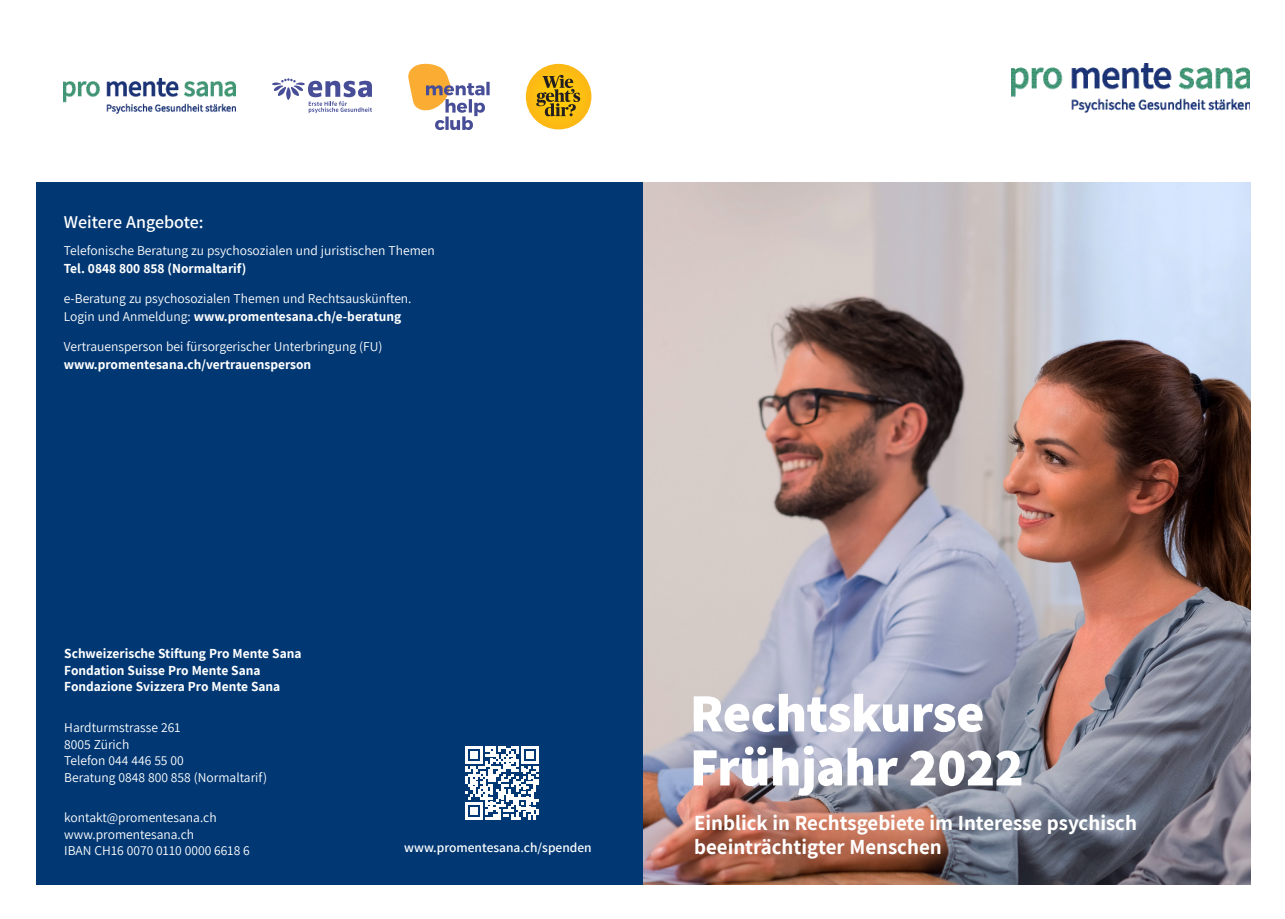
<style>
.page{position:relative;width:1285px;height:919px;background:#fff}
.page>*{position:absolute;margin:0;border:0;box-sizing:border-box;transform-origin:0 0}
.t1{font:800 54px "Assistant";letter-spacing:-.01em;color:#fff}
.t2{font:700 21px/24px "Assistant";color:#fff}
.t3{font:600 18px "Assistant";color:#fff}
.t4{font:13.5px/18px "Assistant";color:#fff}
.t5{font:700 13.5px "Assistant";color:#fff}
.t6{font:600 13.5px "Assistant";color:#fff}
.s1{font-weight:700}
</style>
<div class="page">
<img style="left:643px;top:183px;width:607px;height:701px">
<div style="left:36px;top:183px;width:606px;height:701px;background:#013874"></div>
<svg style="left:465px;top:746px;width:73px;height:73px"></svg>
<img style="left:64px;top:79px;width:172px;height:34px">
<svg style="left:272px;top:78px;width:100px;height:35px"></svg>
<svg style="left:408px;top:64px;width:81px;height:66px"></svg>
<svg style="left:525px;top:64px;width:66px;height:65px;background:#fbbc1a"></svg>
<svg style="left:536px;top:75px;width:44px;height:41px;background:#b28b14"></svg>
<img style="left:1011px;top:64px;width:238px;height:48px">
<p class="t3" style="left:64px;top:210px;width:141px">Weitere Angebote:</p>
<p class="t4" style="left:64px;top:240px;width:372px">Telefonische Beratung zu psychosozialen und juristischen Themen<br><span class="s1">Tel. 0848 800 858 (Normaltarif)</span></p>
<p class="t4" style="left:64px;top:288px;width:349px">e-Beratung zu psychosozialen Themen und Rechtsauskünften.<br>Login und Anmeldung: <span class="s1">www.promentesana.ch/e-beratung</span></p>
<p class="t4" style="left:64px;top:336px;width:320px">Vertrauensperson bei fürsorgerischer Unterbringung (FU) <span class="s1">www.promentesana.ch/vertrauensperson</span></p>
<p class="t5" style="left:64px;top:644px;width:239px">Schweizerische Stiftung Pro Mente Sana</p>
<p class="t5" style="left:64px;top:661px;width:198px">Fondation Suisse Pro Mente Sana</p>
<p class="t5" style="left:64px;top:677px;width:217px">Fondazione Svizzera Pro Mente Sana</p>
<p class="t4" style="left:64px;top:718px;width:118px">Hardturmstrasse 261</p>
<p class="t4" style="left:64px;top:734px;width:67px">8005 Zürich</p>
<p class="t4" style="left:64px;top:751px;width:121px">Telefon 044 446 55 00</p>
<p class="t4" style="left:64px;top:767px;width:204px">Beratung 0848 800 858 (Normaltarif)</p>
<p class="t4" style="left:64px;top:808px;width:154px">kontakt@promentesana.ch</p>
<p class="t4" style="left:64px;top:824px;width:131px">www.promentesana.ch</p>
<p class="t4" style="left:64px;top:841px;width:187px">IBAN CH16 0070 0110 0000 6618 6</p>
<p class="t6" style="left:404px;top:838px;width:189px">www.promentesana.ch/spenden</p>
<p class="t1" style="left:689px;top:676px;width:296px">Rechtskurse</p>
<p class="t1" style="left:689px;top:730px;width:335px">Frühjahr 2022</p>
<p class="t2" style="left:694px;top:809px;width:444px">Einblick in Rechtsgebiete im Interesse psychisch beeinträchtigter Menschen</p>
</div>
